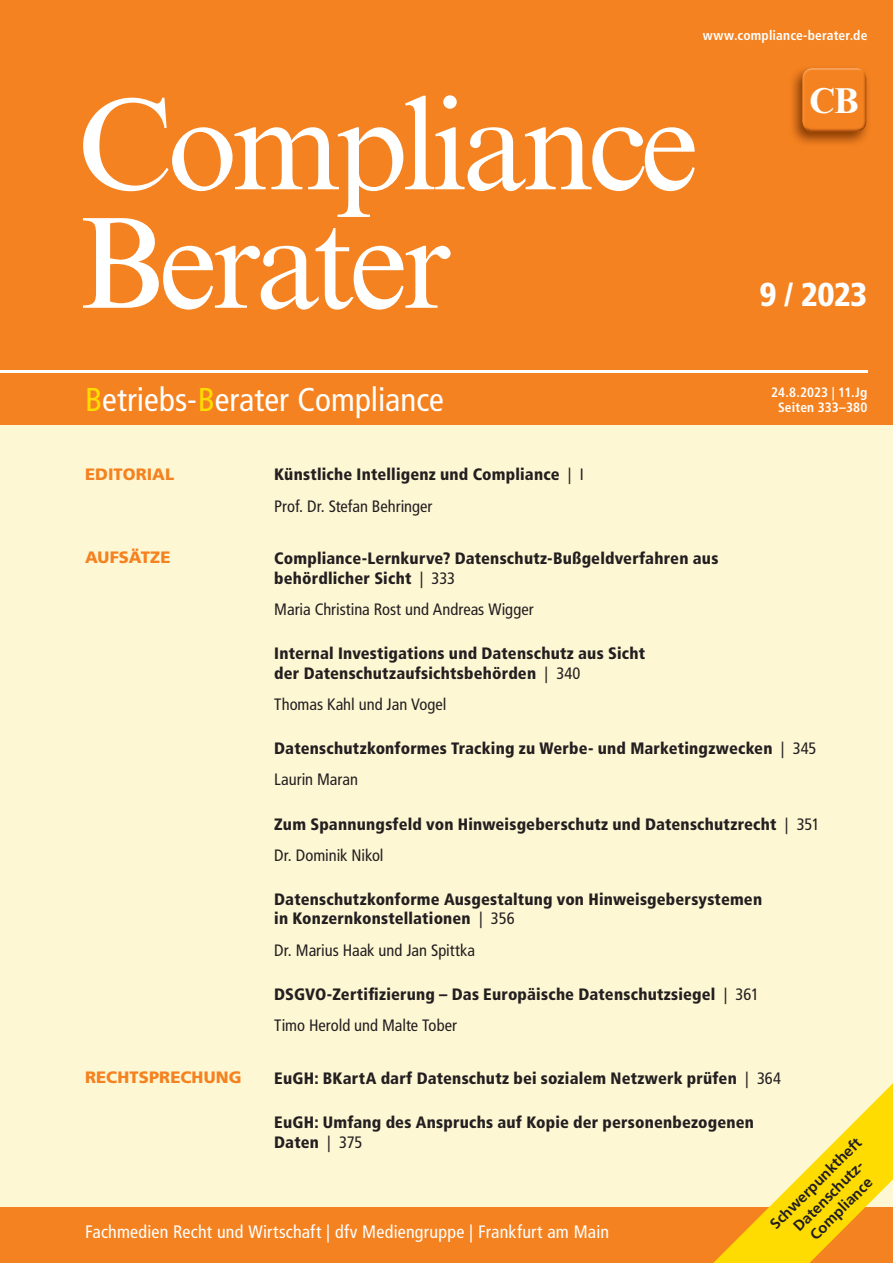
<style>
.page{position:relative;width:893px;height:1263px;background:#fef7d4}
.page>*{position:absolute;margin:0;border:0;box-sizing:border-box;transform-origin:0 0}
.t1{font:130.5px/118.5px "Times New Roman MT Std";letter-spacing:-.04em;color:#fff}
.t2{font:700 36px "Times New Roman MT Std";color:#fff}
.t3{font:condensed 33px "Frutiger LT Std";color:#fff}
.t4{font:900 condensed 33px "Frutiger LT Std";color:#fff}
.t5{font:condensed 18px "Frutiger LT Std";letter-spacing:.01em;color:#fff}
.t6{font:900 condensed 16.5px/31.3px "Frutiger LT Std";letter-spacing:.01em;color:#231f20}
.t7{font:condensed 16.5px "Frutiger LT Std";color:#231f20}
.t8{font:900 16.5px "Frutiger LT Std";letter-spacing:.005em;color:#f58220}
.t9{font:700 15px/18px "Frutiger LT Std";color:#231f20;text-align:center}
.t10{font:700 condensed 13.5px/15px "Frutiger LT Std";letter-spacing:.01em;color:#fff;text-align:center}
.s1{color:#ffdc01}
.s2{font-weight:400}
</style>
<div class="page">
<div style="left:0;top:1208px;width:893px;height:55px;background:#f58220"></div>
<div style="left:0;top:0;width:893px;height:425px;background:#f58220"></div>
<hr style="left:0;top:370px;width:867px;height:3px;background:#fff">
<img style="left:792px;top:68px;width:76px;height:76px">
<img style="left:807px;top:68px;width:55px;height:2px">
<img style="left:803px;top:70px;width:63px;height:62px">
<svg style="left:701px;top:1083px;width:192px;height:180px"></svg>
<p class="t10" style="left:703px;top:28px;width:166px">www.compliance-berater.de</p>
<h1 class="t1" style="left:78px;top:86px;width:622px">Compliance<br>Berater</h1>
<h2 class="t2" style="left:809px;top:79px;width:51px">CB</h2>
<h3 class="t4" style="left:759px;top:275px;width:109px">9 / 2023</h3>
<h3 class="t3" style="left:85px;top:380px;width:360px"><span class="s1">B</span>etriebs-<span class="s1">B</span>erater Compliance</h3>
<p class="t10" style="left:771px;top:385px;width:98px">24.8.2023 | 11.Jg<br>Seiten 333–380</p>
<p class="t6" style="left:274px;top:459px;width:311px">Künstliche Intelligenz und Compliance <span class="s2">| I<br>Prof. Dr. Stefan Behringer</span></p>
<p class="t6" style="left:274px;top:549px;width:446px;line-height:19.5px">Compliance-Lernkurve? Datenschutz-Bußgeldverfahren aus behördlicher Sicht <span class="s2">| 333</span></p>
<p class="t7" style="left:274px;top:600px;width:261px">Maria Christina Rost und Andreas Wigger</p>
<p class="t6" style="left:274px;top:644px;width:372px;line-height:19.5px">Internal Investigations und Datenschutz aus Sicht der Datenschutzaufsichtsbehörden <span class="s2">| 340</span></p>
<p class="t7" style="left:274px;top:695px;width:174px">Thomas Kahl und Jan Vogel</p>
<p class="t6" style="left:274px;top:733px;width:544px">Datenschutzkonformes Tracking zu Werbe- und Marketingzwecken <span class="s2">| 345<br>Laurin Maran</span></p>
<p class="t6" style="left:274px;top:808px;width:547px">Zum Spannungsfeld von Hinweisgeberschutz und Datenschutzrecht <span class="s2">| 351<br>Dr. Dominik Nikol</span></p>
<p class="t6" style="left:274px;top:889px;width:489px;line-height:19.5px">Datenschutzkonforme Ausgestaltung von Hinweisgebersystemen in Konzernkonstellationen <span class="s2">| 356</span></p>
<p class="t7" style="left:274px;top:940px;width:202px">Dr. Marius Haak und Jan Spittka</p>
<p class="t6" style="left:274px;top:978px;width:486px">DSGVO-Zertifizierung – Das Europäische Datenschutzsiegel <span class="s2">| 361<br>Timo Herold und Malte Tober</span></p>
<p class="t6" style="left:274px;top:1062px;width:508px">EuGH: BKartA darf Datenschutz bei sozialem Netzwerk prüfen <span class="s2">| 364</span></p>
<p class="t6" style="left:274px;top:1112px;width:481px;line-height:19.5px">EuGH: Umfang des Anspruchs auf Kopie der personenbezogenen<br>Daten <span class="s2">| 375</span></p>
<p class="t8" style="left:85px;top:464px;width:91px">EDITORIAL</p>
<p class="t8" style="left:85px;top:548px;width:87px">AUFSÄTZE</p>
<p class="t8" style="left:85px;top:1067px;width:158px">RECHTSPRECHUNG</p>
<p class="t9" style="left:766px;top:1220px;width:124px;rotate:-45deg">Schwerpunktheft<br>Datenschutz-<br>Compliance</p>
<p class="t5" style="left:85px;top:1221px;width:526px">Fachmedien Recht und Wirtschaft | dfv Mediengruppe | Frankfurt am Main</p>
</div>
